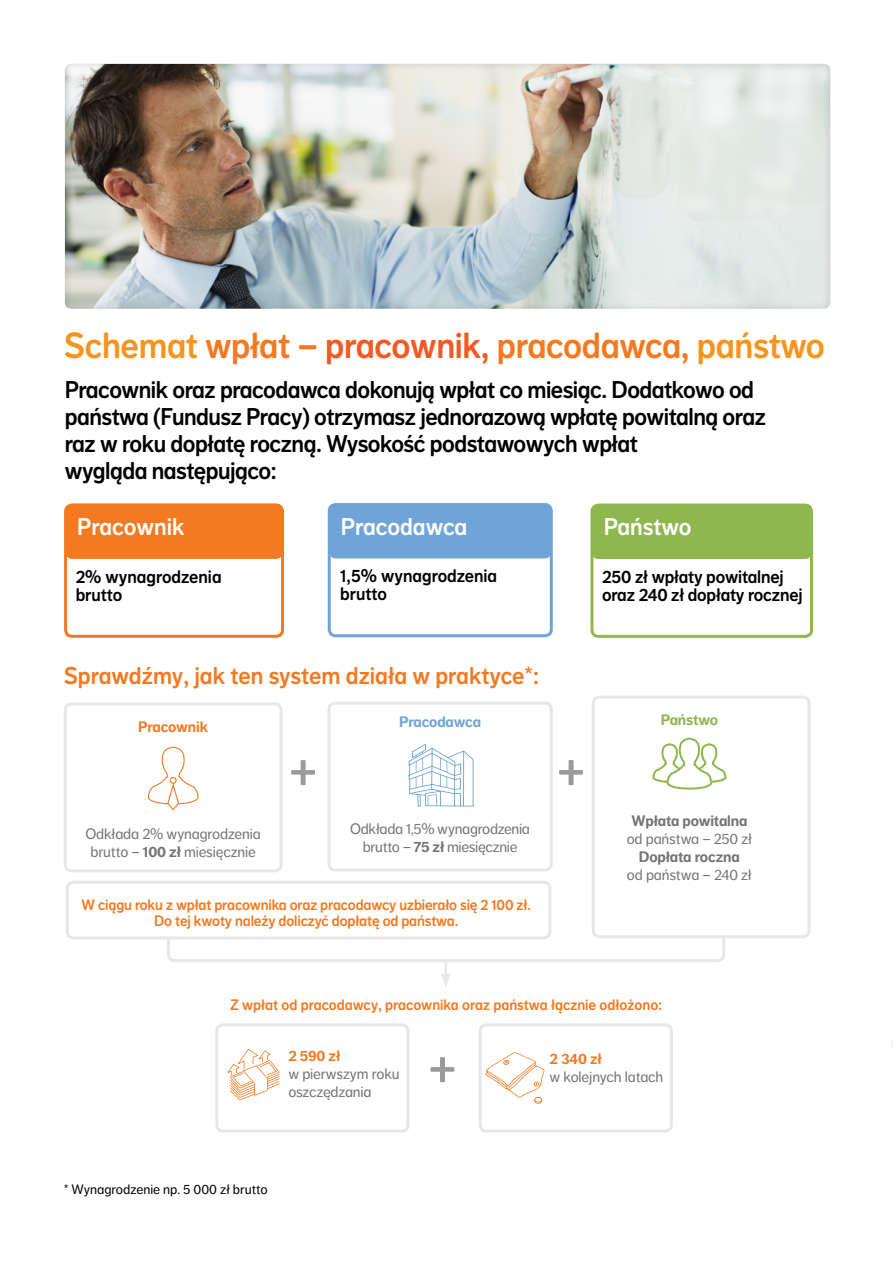
<style>
.page{position:relative;width:893px;height:1263px;background:#fff}
.page>*{position:absolute;margin:0;border:0;box-sizing:border-box;transform-origin:0 0}
.t1{font:50.7px "NN Dagny Display";color:#999a9b}
.t2{font:36px "NN Dagny Display";letter-spacing:-.01em;color:#f47920}
.t3{font:24px/27px "NN Dagny Display";letter-spacing:-.02em;color:#000}
.t4{font:24px "NN Dagny Display";color:#f47920}
.t5{font:24px "NN Dagny Display";color:#fff}
.t6{font:18px "NN Dagny Display";letter-spacing:-.01em;color:#000}
.NN_A5_Bodytext_10pt{font:15px/18px "NN Dagny Text";letter-spacing:-.01em;color:#737476}
.t7{font:15px/16.5px "NN Dagny Display";letter-spacing:-.01em;color:#f47920;text-align:center}
.NN_A5_Bodytext_10pt-2{font:700 15px "NN Dagny Text";letter-spacing:-.01em;color:#737476}
.NN_A5_Bodytext_10pt-3{font:700 15px "NN Dagny Text";letter-spacing:-.01em;color:#f47920}
.NN_A5_Bodytext_10pt-4{font:700 15px "NN Dagny Text";letter-spacing:-.02em;color:#70a4d8}
.NN_A5_Bodytext_10pt-5{font:700 15px "NN Dagny Text";letter-spacing:-.015em;color:#8eb74f}
.NN_A5_Bodytext_10pt-6{font:13.5px "NN Dagny Text";color:#000}
.s1{color:#f7941e}
.s2{color:#f15a22}
.s3{font-weight:700}
</style>
<div class="page">
<svg style="left:165px;top:935px;width:561px;height:51px"></svg>
<div style="left:66px;top:504px;width:217px;height:55px;background:#f47920;border-radius:6px"></div>
<div style="left:329px;top:503px;width:222px;height:55px;background:#70a4d8;border-radius:6px"></div>
<div style="left:592px;top:504px;width:220px;height:55px;background:#8eb74f;border-radius:6px"></div>
<div style="left:64px;top:504px;width:220px;height:134px;border:3px solid #f47920;border-radius:6px"></div>
<div style="left:328px;top:503px;width:225px;height:134px;border:3px solid #70a4d8;border-radius:6px"></div>
<div style="left:590px;top:504px;width:223px;height:134px;border:3px solid #8eb74f;border-radius:6px"></div>
<div style="left:64px;top:61px;width:768px;height:248px;background:#000;opacity:.17"></div>
<svg style="left:227px;top:1049px;width:53px;height:51px"></svg>
<svg style="left:485px;top:1052px;width:59px;height:52px"></svg>
<div style="left:215px;top:1023px;width:195px;height:109px;border:3px solid #e7e7e7;border-radius:6px"></div>
<div style="left:479px;top:1023px;width:194px;height:109px;border:3px solid #e7e7e7;border-radius:6px"></div>
<svg style="left:408px;top:744px;width:66px;height:63px"></svg>
<div style="left:64px;top:702px;width:219px;height:170px;border:3px solid #e7e7e7;border-radius:6px"></div>
<div style="left:66px;top:881px;width:485px;height:58px;border:3px solid #e7e7e7;border-radius:6px"></div>
<svg style="left:147px;top:746px;width:52px;height:65px"></svg>
<div style="left:592px;top:696px;width:218px;height:242px;border:3px solid #e7e7e7;border-radius:6px"></div>
<svg style="left:652px;top:737px;width:75px;height:53px"></svg>
<div style="left:327px;top:702px;width:226px;height:169px;border:3px solid #e7e7e7;border-radius:6px"></div>
<p class="t2" style="left:64px;top:324px;width:763px"><span class="s1">Schemat</span> wpłat – <span class="s2">pracownik,</span> pracodawca, <span class="s1">państwo</span></p>
<p class="t3" style="left:65px;top:376px;width:703px">Pracownik oraz pracodawca dokonują wpłat co miesiąc. Dodatkowo od państwa (Fundusz Pracy) otrzymasz jednorazową wpłatę powitalną oraz</p>
<p class="t3" style="left:65px;top:430px;width:575px">raz w roku dopłatę roczną. Wysokość podstawowych wpłat</p>
<p class="t3" style="left:65px;top:457px;width:213px">wygląda następująco:</p>
<p class="t5" style="left:77px;top:513px;width:109px">Pracownik</p>
<p class="t5" style="left:341px;top:512px;width:128px">Pracodawca</p>
<p class="t5" style="left:604px;top:513px;width:89px">Państwo</p>
<p class="t6" style="left:76px;top:566px;width:147px">2% wynagrodzenia</p>
<p class="t6" style="left:76px;top:584px;width:48px">brutto</p>
<p class="t6" style="left:340px;top:565px;width:158px">1,5% wynagrodzenia</p>
<p class="t6" style="left:340px;top:583px;width:48px">brutto</p>
<p class="t6" style="left:602px;top:566px;width:183px">250 zł wpłaty powitalnej</p>
<p class="t6" style="left:602px;top:584px;width:202px">oraz 240 zł dopłaty rocznej</p>
<p class="t4" style="left:64px;top:661px;width:477px">Sprawdźmy, jak ten system działa w praktyce*:</p>
<p class="NN_A5_Bodytext_10pt-3" style="left:138px;top:717px;width:72px">Pracownik</p>
<p class="NN_A5_Bodytext_10pt" style="left:85px;top:824px;width:177px">Odkłada 2% wynagrodzenia</p>
<p class="NN_A5_Bodytext_10pt" style="left:90px;top:842px;width:167px">brutto – <span class="s3">100 zł</span> miesięcznie</p>
<p class="NN_A5_Bodytext_10pt-4" style="left:399px;top:713px;width:83px">Pracodawca</p>
<p class="t1" style="left:289px;top:740px;width:29px">+</p>
<p class="t1" style="left:557px;top:740px;width:29px">+</p>
<p class="NN_A5_Bodytext_10pt" style="left:350px;top:820px;width:181px">Odkłada 1,5% wynagrodzenia</p>
<p class="NN_A5_Bodytext_10pt" style="left:363px;top:838px;width:156px">brutto – <span class="s3">75 zł</span> miesięcznie</p>
<p class="t7" style="left:82px;top:896px;width:451px">W ciągu roku z wpłat pracownika oraz pracodawcy uzbierało się 2 100 zł.<br>Do tej kwoty należy doliczyć dopłatę od państwa.</p>
<p class="NN_A5_Bodytext_10pt-5" style="left:661px;top:711px;width:59px">Państwo</p>
<p class="NN_A5_Bodytext_10pt-2" style="left:631px;top:812px;width:118px">Wpłata powitalna</p>
<p class="NN_A5_Bodytext_10pt" style="left:627px;top:830px;width:127px">od państwa – 250 zł</p>
<p class="NN_A5_Bodytext_10pt-2" style="left:639px;top:848px;width:102px">Dopłata roczna</p>
<p class="NN_A5_Bodytext_10pt" style="left:627px;top:866px;width:126px">od państwa – 240 zł</p>
<p class="t7" style="left:230px;top:996px;width:433px">Z wpłat od pracodawcy, pracownika oraz państwa łącznie odłożono:</p>
<p class="NN_A5_Bodytext_10pt-3" style="left:288px;top:1047px;width:54px">2 590 zł</p>
<p class="NN_A5_Bodytext_10pt" style="left:288px;top:1065px;width:113px">w pierwszym roku oszczędzania</p>
<p class="t1" style="left:429px;top:1037px;width:29px">+</p>
<p class="NN_A5_Bodytext_10pt-6" style="left:64px;top:1181px;width:206px">* Wynagrodzenie np. 5 000 zł brutto</p>
<p class="NN_A5_Bodytext_10pt-3" style="left:550px;top:1050px;width:54px">2 340 zł</p>
<p class="NN_A5_Bodytext_10pt" style="left:550px;top:1068px;width:115px">w kolejnych latach</p>
</div>
